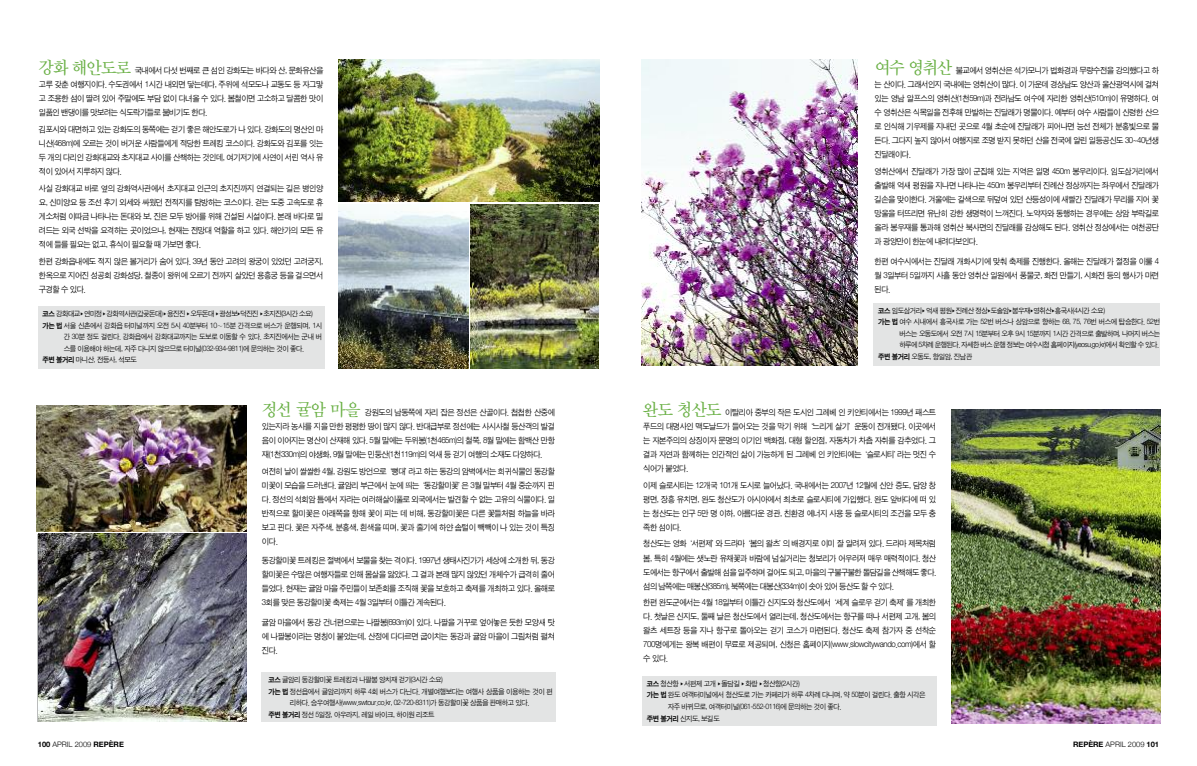
<style>
.page{position:relative;width:1197px;height:766px;background:#fff}
.page>*{position:absolute;margin:0;border:0;box-sizing:border-box;transform-origin:0 0}
.t1{font:8.5px/14px "Sand Jg";letter-spacing:-.055em;color:#000;text-align:justify;scale:.95 1}
.t2{font:7.5px "Sand Jg";letter-spacing:-.055em;color:#000;scale:.95 1}
.t3{font:7.5px "Sand Jg";letter-spacing:-.075em;color:#000;scale:.95 1}
.t4{font:700 7.5px "Helvetica Neue";color:#000}
.s1{font-family:"Sand Tm";font-size:18px;color:#6ab045}
.s2{font-family:"Sand Kg"}
.s3{font-size:4px}
.s4{font-weight:300}
</style>
<div class="page">
<img style="left:641px;top:60px;width:216px;height:306px">
<div style="left:261px;top:672px;width:295px;height:50px;background:#e3e4e4"></div>
<div style="left:873px;top:303px;width:286px;height:62px;background:#e3e4e4"></div>
<img style="left:39px;top:533px;width:208px;height:188px">
<img style="left:37px;top:405px;width:210px;height:126px">
<img style="left:338px;top:60px;width:261px;height:141px">
<img style="left:338px;top:209px;width:130px;height:159px">
<img style="left:471px;top:204px;width:128px;height:164px">
<div style="left:38px;top:306px;width:286px;height:62px;background:#e3e4e4"></div>
<img style="left:951px;top:409px;width:208px;height:314px">
<div style="left:642px;top:675px;width:295px;height:50px;background:#e3e4e4"></div>
<p class="t1" style="left:39px;top:64px;width:301px"><span class="s1">강화 해안도로</span> 국내에서 다섯 번째로 큰 섬인 강화도는 바다와 산, 문화유산을 고루 갖춘 여행지이다. 수도권에서 1시간 내외면 닿는데다, 주위에 석모도나 교동도 등 자그맣 고 조용한 섬이 딸려 있어 주말에도 부담 없이 다녀올 수 있다. 봄철이면 고소하고 달콤한 맛이 일품인 밴댕이를 맛보려는 식도락가들로 붐비기도 한다.</p>
<p class="t1" style="left:39px;top:123px;width:301px">김포시와 대면하고 있는 강화도의 동쪽에는 걷기 좋은 해안도로가 나 있다. 강화도의 명산인 마 니산(468m)에 오르는 것이 버거운 사람들에게 적당한 트레킹 코스이다. 강화도와 김포를 잇는 두 개의 다리인 강화대교와 초지대교 사이를 산책하는 것인데, 여기저기에 사연이 서린 역사 유 적이 있어서 지루하지 않다.</p>
<p class="t1" style="left:39px;top:181px;width:301px">사실 강화대교 바로 옆의 강화역사관에서 초지대교 인근의 초지진까지 연결되는 길은 병인양 요, 신미양요 등 조선 후기 외세와 싸웠던 전적지를 탐방하는 코스이다. 걷는 도중 고속도로 휴 게소처럼 이따금 나타나는 돈대와 보, 진은 모두 방어를 위해 건설된 시설이다. 본래 바다로 밀 려드는 외국 선박을 요격하는 곳이었으나, 현재는 전망대 역할을 하고 있다. 해안가의 모든 유 적에 들를 필요는 없고, 휴식이 필요할 때 가보면 좋다.</p>
<p class="t1" style="left:39px;top:254px;width:301px">한편 강화읍내에도 적지 않은 볼거리가 숨어 있다. 39년 동안 고려의 왕궁이 있었던 고려궁지, 한옥으로 지어진 성공회 강화성당, 철종이 왕위에 오르기 전까지 살았던 용흥궁 등을 걸으면서 구경할 수 있다.</p>
<p class="t2" style="left:43px;top:310px;width:286px"><span class="s2">코스</span> 강화대교<span class="s3">▶</span> 연미정<span class="s3">▶</span> 강화역사관(갑곶돈대) <span class="s3">▶</span> 용진진 <span class="s3">▶</span> 오두돈대 <span class="s3">▶</span> 광성보<span class="s3">▶</span>덕진진 <span class="s3">▶</span> 초지진(3시간 소요)</p>
<p class="t2" style="left:43px;top:321px;width:296px"><span class="s2">가는 법</span> 서울 신촌에서 강화읍 터미널까지 오전 5시 40분부터 10〜15분 간격으로 버스가 운행되며, 1시</p>
<p class="t2" style="left:64px;top:333px;width:273px">간 30분 정도 걸린다. 강화읍에서 강화대교까지는 도보로 이동할 수 있다. 초지진에서는 군내 버</p>
<p class="t2" style="left:64px;top:344px;width:254px">스를 이용해야 하는데, 자주 다니지 않으므로 터미널(032-934-9811)에 문의하는 것이 좋다.</p>
<p class="t2" style="left:43px;top:356px;width:101px"><span class="s2">주변 볼거리</span> 마니산, 전등사, 석모도</p>
<p class="t1" style="left:262px;top:405px;width:310px"><span class="s1">정선 귤암 마을</span> 강원도의 남동쪽에 자리 잡은 정선은 산골이다. 첩첩한 산중에 있는지라 농사를 지을 만한 평평한 땅이 많지 않다. 반대급부로 정선에는 사시사철 등산객의 발걸 음이 이어지는 명산이 산재해 있다. 5월 말에는 두위봉(1천465m)의 철쭉, 8월 말에는 함백산 만항 재(1천330m)의 야생화, 9월 말에는 민둥산(1천119m)의 억새 등 걷기 여행의 소재도 다양하다.</p>
<p class="t1" style="left:262px;top:464px;width:310px">여전히 날이 쌀쌀한 4월, 강원도 방언으로‘뼝대’라고 하는 동강의 암벽에서는 희귀식물인 동강할 미꽃이 모습을 드러낸다. 귤암리 부근에서 눈에 띄는‘동강할미꽃’은 3월 말부터 4월 중순까지 핀 다. 정선의 석회암 틈에서 자라는 여러해살이풀로 외국에서는 발견할 수 없는 고유의 식물이다. 일 반적으로 할미꽃은 아래쪽을 향해 꽃이 피는 데 비해, 동강할미꽃은 다른 꽃들처럼 하늘을 바라 보고 핀다. 꽃은 자주색, 분홍색, 흰색을 띠며, 꽃과 줄기에 하얀 솜털이 빽빽이 나 있는 것이 특징 이다.</p>
<p class="t1" style="left:262px;top:554px;width:310px">동강할미꽃 트레킹은 절벽에서 보물을 찾는 격이다. 1997년 생태사진가가 세상에 소개한 뒤, 동강 할미꽃은 수많은 여행자들로 인해 몸살을 앓았다. 그 결과 본래 많지 않았던 개체수가 급격히 줄어 들었다. 현재는 귤암 마을 주민들이 보존회를 조직해 꽃을 보호하고 축제를 개최하고 있다. 올해로 3회를 맞은 동강할미꽃 축제는 4월 3일부터 이틀간 계속된다.</p>
<p class="t1" style="left:262px;top:615px;width:310px">귤암 마을에서 동강 건너편으로는 나팔봉(693m)이 있다. 나팔을 거꾸로 엎어놓은 듯한 모양새 탓 에 나팔봉이라는 명칭이 붙었는데, 산정에 다다르면 굽이치는 동강과 귤암 마을이 그림처럼 펼쳐 진다.</p>
<p class="t2" style="left:268px;top:676px;width:185px"><span class="s2">코스</span> 귤암리 동강할미꽃 트레킹과 나팔봉 양치재 걷기(3시간 소요)</p>
<p class="t2" style="left:268px;top:687px;width:301px"><span class="s2">가는 법</span> 정선읍에서 귤암리까지 하루 4회 버스가 다닌다. 개별여행보다는 여행사 상품을 이용하는 것이 편</p>
<p class="t2" style="left:290px;top:699px;width:254px">리하다. 승우여행사(www.swtour.co.kr, 02-720-8311)가 동강할미꽃 상품을 판매하고 있다.</p>
<p class="t2" style="left:268px;top:710px;width:176px"><span class="s2">주변 볼거리</span> 정선 5일장, 아우라지, 레일 바이크, 하이원 리조트</p>
<p class="t1" style="left:874px;top:64px;width:301px"><span class="s1">여수 영취산</span> 불교에서 영취산은 석가모니가 법화경과 무량수전을 강의했다고 하 는 산이다. 그래서인지 국내에는 영취산이 많다. 이 가운데 경상남도 양산과 울산광역시에 걸쳐 있는 영남 알프스의 영취산(1천59m)과 전라남도 여수에 자리한 영취산(510m)이 유명하다. 여 수 영취산은 식목일을 전후해 만발하는 진달래가 명물이다. 예부터 여수 사람들이 신령한 산으 로 인식해 기우제를 지내던 곳으로 4월 초순에 진달래가 피어나면 능선 전체가 분홍빛으로 물 든다. 그다지 높지 않아서 여행지로 조명 받지 못하던 산을 전국에 알린 일등공신도 30~40년생 진달래이다.</p>
<p class="t1" style="left:874px;top:165px;width:301px">영취산에서 진달래가 가장 많이 군집해 있는 지역은 일명 450m 봉우리이다. 임도삼거리에서 출발해 억새 평원을 지나면 나타나는 450m 봉우리부터 진례산 정상까지는 좌우에서 진달래가 길손을 맞이한다. 겨울에는 갈색으로 뒤덮여 있던 산등성이에 새빨간 진달래가 무리를 지어 꽃 망울을 터뜨리면 유난히 강한 생명력이 느껴진다. 노약자와 동행하는 경우에는 상암 부락길로 올라 봉우재를 통과해 영취산 북사면의 진달래를 감상해도 된다. 영취산 정상에서는 여천공단 과 광양만이 한눈에 내려다보인다.</p>
<p class="t1" style="left:874px;top:254px;width:301px">한편 여수시에서는 진달래 개화시기에 맞춰 축제를 진행한다. 올해는 진달래가 절정을 이룰 4 월 3일부터 5일까지 사흘 동안 영취산 일원에서 풍물굿, 화전 만들기, 시화전 등의 행사가 마련 된다.</p>
<p class="t2" style="left:878px;top:306px;width:240px"><span class="s2">코스</span> 임도삼거리<span class="s3">▶</span> 억새 평원<span class="s3">▶</span> 진례산 정상<span class="s3">▶</span>도솔암<span class="s3">▶</span>봉우재<span class="s3">▶</span>영취산<span class="s3">▶</span>흥국사(4시간 소요)</p>
<p class="t2" style="left:878px;top:318px;width:298px"><span class="s2">가는 법</span> 여수 시내에서 흥국사로 가는 52번 버스나 상암으로 향하는 68, 75, 76번 버스에 탑승한다. 52번</p>
<p class="t3" style="left:899px;top:329px;width:276px">버스는 오동도에서 오전 7시 15분부터 오후 9시 15분까지 1시간 간격으로 출발하며, 나머지 버스는</p>
<p class="t3" style="left:899px;top:341px;width:275px">하루에 5차례 운행된다. 자세한 버스 운행 정보는 여수시청 홈페이지(yeosu.go.kr)에서 확인할 수 있다.</p>
<p class="t2" style="left:878px;top:352px;width:101px"><span class="s2">주변 볼거리</span> 오동도, 향일암, 진남관</p>
<p class="t1" style="left:643px;top:405px;width:310px"><span class="s1">완도 청산도</span> 이탈리아 중부의 작은 도시인 그레베 인 키안티에서는 1999년 패스트 푸드의 대명사인 맥도날드가 들어오는 것을 막기 위해‘느리게 살기’운동이 전개됐다. 이곳에서 는 자본주의의 상징이자 문명의 이기인 백화점, 대형 할인점, 자동차가 차츰 자취를 감추었다. 그 결과 자연과 함께하는 인간적인 삶이 가능하게 된 그레베 인 키안티에는‘슬로시티’라는 멋진 수 식어가 붙었다.</p>
<p class="t1" style="left:643px;top:478px;width:310px">이제 슬로시티는 12개국 101개 도시로 늘어났다. 국내에서는 2007년 12월에 신안 증도, 담양 창 평면, 장흥 유치면, 완도 청산도가 아시아에서 최초로 슬로시티에 가입했다. 완도 앞바다에 떠 있 는 청산도는 인구 5만 명 이하, 아름다운 경관, 친환경 에너지 사용 등 슬로시티의 조건을 모두 충 족한 섬이다.</p>
<p class="t1" style="left:643px;top:537px;width:310px">청산도는 영화‘서편제’와 드라마‘봄의 왈츠’의 배경지로 이미 잘 알려져 있다. 드라마 제목처럼 봄, 특히 4월에는 샛노란 유채꽃과 바람에 넘실거리는 청보리가 어우러져 매우 매력적이다. 청산 도에서는 항구에서 출발해 섬을 일주하며 걸어도 되고, 마을의 구불구불한 돌담길을 산책해도 좋다. 섬의 남쪽에는 매봉산(385m), 북쪽에는 대봉산(334m)이 솟아 있어 등산도 할 수 있다.</p>
<p class="t1" style="left:643px;top:596px;width:310px">한편 완도군에서는 4월 18일부터 이틀간 신지도와 청산도에서‘세계 슬로우 걷기 축제’를 개최한 다. 첫날은 신지도, 둘째 날은 청산도에서 열리는데, 청산도에서는 항구를 떠나 서편제 고개, 봄의 왈츠 세트장 등을 지나 항구로 돌아오는 걷기 코스가 마련된다. 청산도 축제 참가자 중 선착순 700명에게는 왕복 배편이 무료로 제공되며, 신청은 홈페이지(www.slowcitywando.com)에서 할 수 있다.</p>
<p class="t2" style="left:646px;top:679px;width:162px"><span class="s2">코스</span> 청산항 <span class="s3">▶</span> 서편제 고개 <span class="s3">▶</span> 돌담길 <span class="s3">▶</span> 화랑 <span class="s3">▶</span> 청산항(2시간)</p>
<p class="t2" style="left:646px;top:691px;width:295px"><span class="s2">가는 법</span> 완도 여객터미널에서 청산도로 가는 카페리가 하루 4차례 다니며, 약 50분이 걸린다. 출항 시각은</p>
<p class="t2" style="left:668px;top:702px;width:184px">자주 바뀌므로, 여객터미널(061-552-0116)에 문의하는 것이 좋다.</p>
<p class="t2" style="left:646px;top:714px;width:78px"><span class="s2">주변 볼거리</span> 신지도, 보길도</p>
<p class="t4" style="left:38px;top:739px;width:87px">100 <span class="s4">APRIL 2009</span> REPèRE</p>
<p class="t4" style="left:1072px;top:739px;width:87px">REPèRE <span class="s4">APRIL 2009</span> 101</p>
</div>
